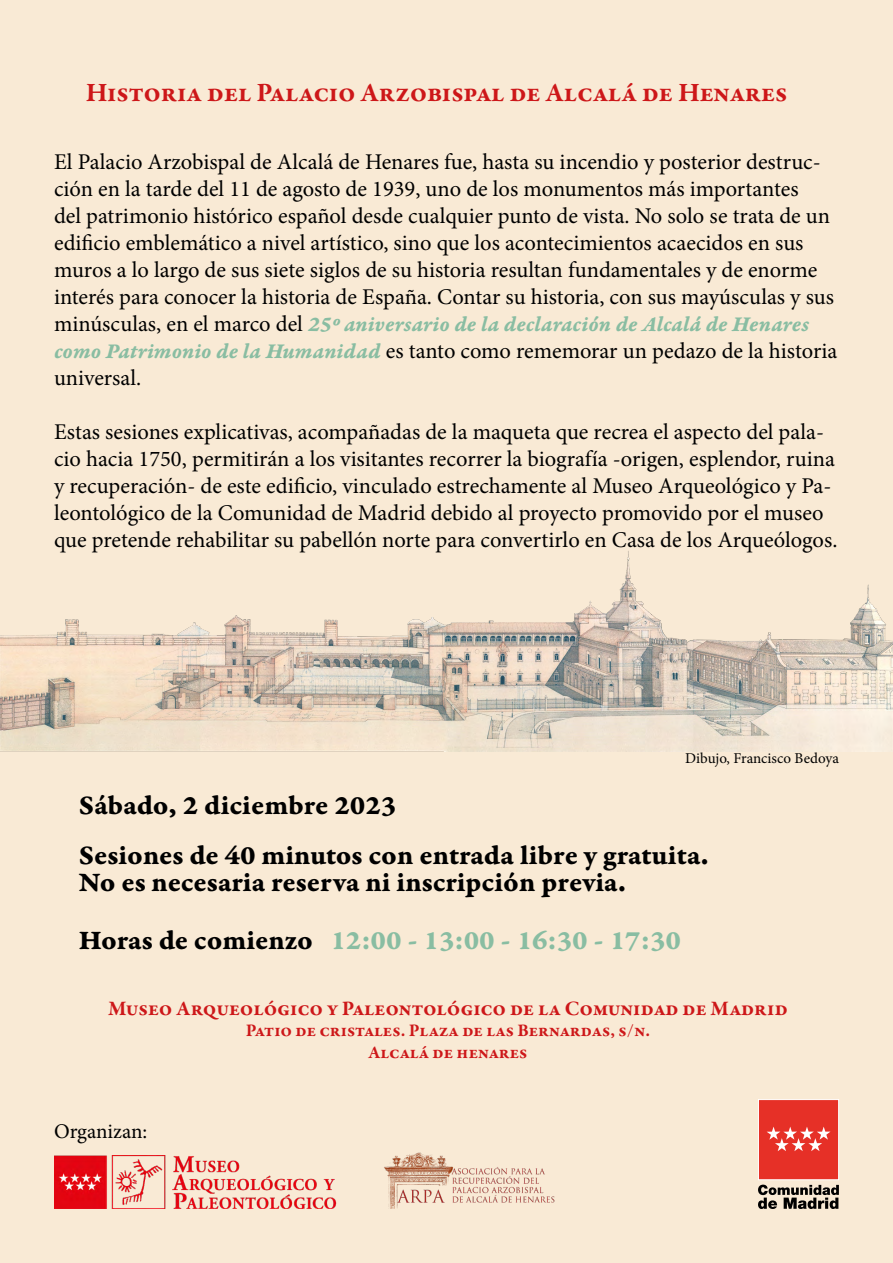
<style>
.page{position:relative;width:893px;height:1263px;background:#f9ead5}
.page>*{position:absolute;margin:0;border:0;box-sizing:border-box;transform-origin:0 0}
.t1{font:28.65px/49.7px "Garamond Premr Pro Bd Capt";color:#000}
.t2{font:700 27px "Garamond Premr Pro";letter-spacing:-.01em;color:#cd1719}
.t3{font:22.5px/27px "Minion Pro";color:#000}
.t4{font:22.5px "Garamond Premr Pro Bd It Capt";letter-spacing:.005em;color:#89bda2}
.t5{font:700 21px "Garamond Premr Pro";letter-spacing:-.01em;color:#cd1719}
.t6{font:21px "Minion Pro";color:#000}
.t7{font:700 18px/21.6px "Garamond Premr Pro";letter-spacing:-.005em;color:#cd1719;text-align:center}
.t8{font:15px "Minion Pro";color:#000}
.s1{font-family:"Minion Pro";color:#000}
.s2{font-family:"Garamond Premr Pro Bd It Capt";color:#89bda2}
.s3{color:#89bda2}
</style>
<div class="page">
<img style="left:0;top:551px;width:893px;height:201px">
<div style="left:758px;top:1099px;width:81px;height:81px;background:#e63027;border:1px solid #fff"></div>
<svg style="left:767px;top:1127px;width:63px;height:24px"></svg>
<svg style="left:758px;top:1184px;width:81px;height:25px"></svg>
<img style="left:54px;top:1156px;width:283px;height:53px">
<img style="left:384px;top:1152px;width:171px;height:57px">
<p class="t2" style="left:86px;top:76px;width:703px">Historia del Palacio Arzobispal de Alcalá de Henares</p>
<p class="t3" style="left:54px;top:148px;width:781px">El Palacio Arzobispal de Alcalá de Henares fue, hasta su incendio y posterior destruc&shy;ción en la tarde del 11 de agosto de 1939, uno de los monumentos más importantes<br>del patrimonio histórico español desde cualquier punto de vista. No solo se trata de un edificio emblemático a nivel artístico, sino que los acontecimientos acaecidos en sus muros a lo largo de sus siete siglos de su historia resultan fundamentales y de enorme interés para conocer la historia de España. Contar su historia, con sus mayúsculas y sus</p>
<p class="t4" style="left:54px;top:310px;width:756px"><span class="s1">minúsculas, en el marco del</span> 25º aniversario de la declaración de Alcalá de Henares</p>
<p class="t3" style="left:54px;top:337px;width:785px"><span class="s2">como Patrimonio de la Humanidad</span> es tanto como rememorar un pedazo de la historia universal.</p>
<p class="t3" style="left:54px;top:418px;width:785px">Estas sesiones explicativas, acompañadas de la maqueta que recrea el aspecto del pala&shy;cio hacia 1750, permitirán a los visitantes recorrer la biografía -origen, esplendor, ruina y recuperación- de este edificio, vinculado estrechamente al Museo Arqueológico y Pa&shy;leontológico de la Comunidad de Madrid debido al proyecto promovido por el museo que pretende rehabilitar su pabellón norte para convertirlo en Casa de los Arqueólogos.</p>
<p class="t8" style="left:685px;top:748px;width:155px">Dibujo, Francisco Bedoya</p>
<p class="t1" style="left:79px;top:781px;width:632px">Sábado, 2 diciembre 2023<br>Sesiones de 40 minutos con entrada libre y gratuita.</p>
<p class="t1" style="left:79px;top:853px;width:604px;line-height:57.9px">No es necesaria reserva ni inscripción previa.<br>Horas de comienzo <span class="s3">12:00 - 13:00 - 16:30 - 17:30</span></p>
<p class="t5" style="left:108px;top:995px;width:681px">Museo Arqueológico y Paleontológico de la Comunidad de Madrid</p>
<p class="t7" style="left:246px;top:1020px;width:406px">Patio de cristales. Plaza de las Bernardas, s/n.<br>Alcalá de henares</p>
<p class="t6" style="left:54px;top:1117px;width:95px">Organizan:</p>
</div>
